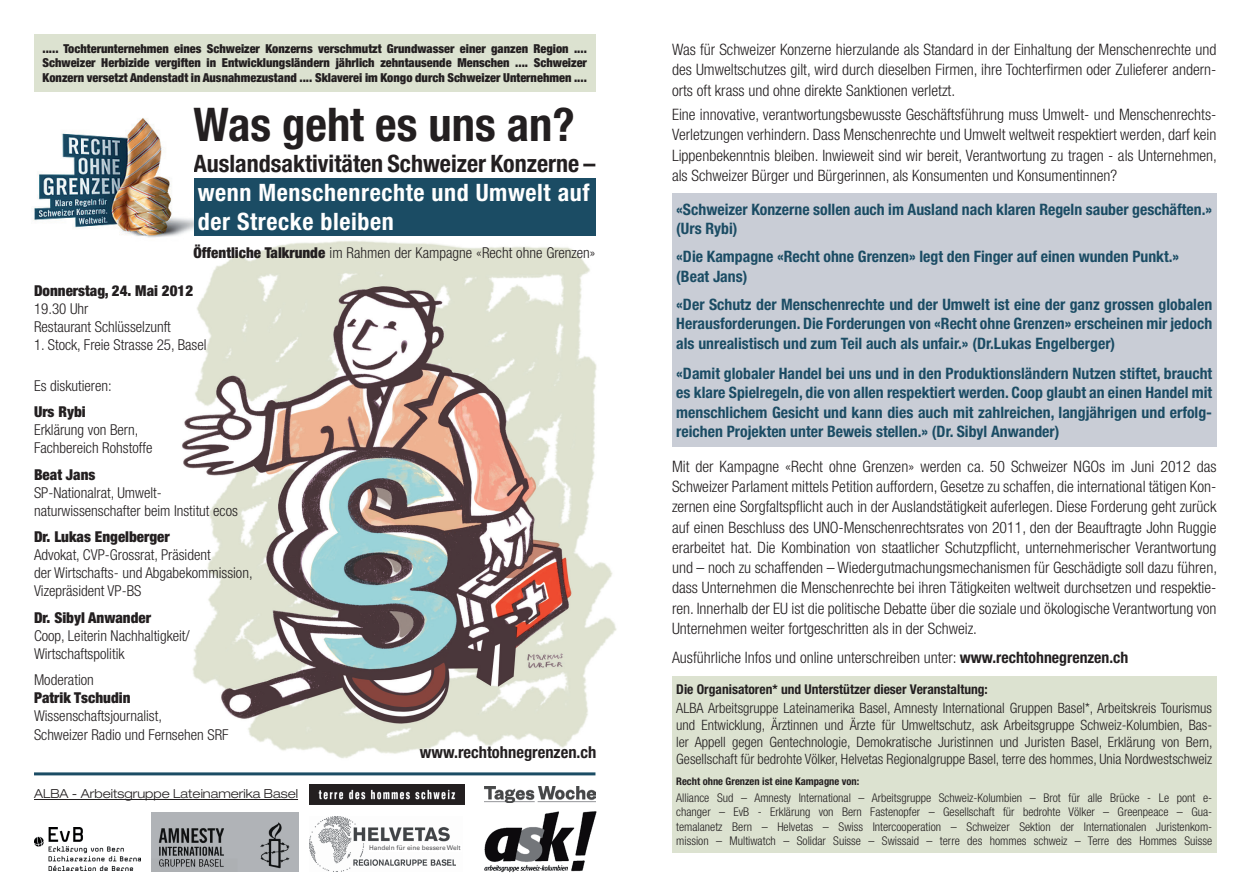
<style>
.page{position:relative;width:1259px;height:893px;background:#fff}
.page>*{position:absolute;margin:0;border:0;box-sizing:border-box;transform-origin:0 0}
.t1{font:700 condensed 46.5px "Helvetica Neue";color:#231f20}
.t2{font:700 condensed 24px/28.8px "Helvetica Neue";letter-spacing:.025em;color:#fff}
.t3{font:700 condensed 24px "Helvetica Neue";color:#231f20}
.t4{font:700 condensed 16.5px "Helvetica Neue";color:#231f20}
.t5{font:300 condensed 15.75px/20.2px "Helvetica Neue";color:#231f20;text-align:justify}
.t6{font:700 condensed 15.75px/19.5px "Helvetica Neue";color:#1b4c64}
.t7{font:300 condensed 15px/18px "Helvetica Neue";color:#231f20}
.t8{font:900 condensed 15px "Helvetica Neue";color:#231f20}
.t9{font:300 condensed 14.25px/17.1px "Helvetica Neue";color:#231f20;text-align:justify}
.t10{font:700 condensed 13.5px "Helvetica Neue";color:#231f20}
.t11{font:300 expanded 12.45px "Helvetica Neue";color:#231f20}
.t12{font:900 condensed 12.3px/14.9px "Helvetica Neue";color:#231f20;text-align:justify}
.t13{font:300 condensed 12px/14.4px "Helvetica Neue";color:#231f20;text-align:justify}
.t14{font:700 condensed 10.5px "Helvetica Neue";color:#231f20}
.t15{font:6.45px "Univers";color:#505052}
.s1{font-weight:900}
.s2{font-weight:700}
</style>
<div class="page">
<img style="left:182px;top:234px;width:435px;height:524px">
<img style="left:151px;top:812px;width:147px;height:59px">
<img style="left:309px;top:817px;width:141px;height:54px">
<img style="left:352px;top:858px;width:104px;height:13px">
<div style="left:369px;top:845px;width:92px;height:7px;background:#fff"></div>
<img style="left:310px;top:784px;width:154px;height:21px">
<img style="left:485px;top:787px;width:110px;height:15px">
<hr style="left:34px;top:799px;width:264px;height:1px;background:#231f20">
<img style="left:34px;top:827px;width:106px;height:43px">
<img style="left:484px;top:811px;width:113px;height:62px">
<div style="left:672px;top:676px;width:544px;height:177px;background:#dce2d0"></div>
<div style="left:672px;top:194px;width:544px;height:253px;background:#c9cdd6"></div>
<div style="left:193px;top:178px;width:402px;height:57px;background:#1b4c64"></div>
<div style="left:34px;top:34px;width:561px;height:57px;background:#dce2d0"></div>
<img style="left:34px;top:118px;width:159px;height:129px">
<hr style="left:34px;top:772px;width:561px;height:3px;background:#1b4c64">
<p class="t12" style="left:43px;top:41px;width:546px">..... Tochterunternehmen eines Schweizer Konzerns verschmutzt Grundwasser einer ganzen Region ....<br>Schweizer Herbizide vergiften in Entwicklungsländern jährlich zehntausende Menschen .... Schweizer Konzern versetzt Andenstadt in Ausnahmezustand .... Sklaverei im Kongo durch Schweizer Unternehmen ....</p>
<h1 class="t1" style="left:193px;top:96px;width:383px">Was geht es uns an?</h1>
<h2 class="t3" style="left:193px;top:149px;width:403px">Auslandsaktivitäten Schweizer Konzerne –</h2>
<h2 class="t2" style="left:198px;top:178px;width:393px">wenn Menschenrechte und Umwelt auf der Strecke bleiben</h2>
<p class="t7" style="left:193px;top:244px;width:403px"><span class="s1">Öffentliche Talkrunde</span> im Rahmen der Kampagne «Recht ohne Grenzen»</p>
<p class="t8" style="left:34px;top:282px;width:161px">Donnerstag, 24. Mai 2012</p>
<p class="t7" style="left:34px;top:300px;width:138px">19.30 Uhr<br>Restaurant Schlüsselzunft</p>
<p class="t7" style="left:34px;top:336px;width:174px">1. Stock, Freie Strasse 25, Basel</p>
<p class="t7" style="left:34px;top:376px;width:79px">Es diskutieren:</p>
<p class="t8" style="left:34px;top:402px;width:53px">Urs Rybi</p>
<p class="t7" style="left:34px;top:421px;width:120px">Erklärung von Bern,<br>Fachbereich Rohstoffe</p>
<p class="t8" style="left:34px;top:465px;width:63px">Beat Jans</p>
<p class="t7" style="left:34px;top:483px;width:205px">SP-Nationalrat, Umwelt&shy;naturwissenschafter beim Institut ecos</p>
<p class="t8" style="left:34px;top:527px;width:137px">Dr. Lukas Engelberger</p>
<p class="t7" style="left:34px;top:546px;width:220px">Advokat, CVP-Grossrat, Präsident<br>der Wirtschafts- und Abgabekommission,<br>Vizepräsident VP-BS</p>
<p class="t8" style="left:34px;top:608px;width:119px">Dr. Sibyl Anwander</p>
<p class="t7" style="left:34px;top:626px;width:157px">Coop, Leiterin Nachhaltigkeit/<br>Wirtschaftspolitik</p>
<p class="t7" style="left:34px;top:671px;width:61px">Moderation</p>
<p class="t8" style="left:34px;top:688px;width:98px">Patrik Tschudin</p>
<p class="t7" style="left:34px;top:706px;width:196px;line-height:18.9px">Wissenschaftsjournalist,<br>Schweizer Radio und Fernsehen SRF</p>
<p class="t11" style="left:34px;top:786px;width:265px">ALBA - Arbeitsgruppe Lateinamerika Basel</p>
<p class="t4" style="left:420px;top:742px;width:178px">www.rechtohnegrenzen.ch</p>
<p class="t15" style="left:369px;top:844px;width:93px">Handeln für eine bessere Welt</p>
<p class="t5" style="left:672px;top:39px;width:546px">Was für Schweizer Konzerne hierzulande als Standard in der Einhaltung der Menschenrechte und des Umweltschutzes gilt, wird durch dieselben Firmen, ihre Tochterfirmen oder Zulieferer andern&shy;orts oft krass und ohne direkte Sanktionen verletzt.</p>
<p class="t5" style="left:672px;top:104px;width:546px">Eine innovative, verantwortungsbewusste Geschäftsführung muss Umwelt- und Menschenrechts-Verletzungen verhindern. Dass Menschenrechte und Umwelt weltweit respektiert werden, darf kein Lippenbekenntnis bleiben. Inwieweit sind wir bereit, Verantwortung zu tragen - als Unternehmen, als Schweizer Bürger und Bürgerinnen, als Konsumenten und Konsumentinnen?</p>
<p class="t6" style="left:676px;top:199px;width:537px">«Schweizer Konzerne sollen auch im Ausland nach klaren Regeln sauber geschäften.» (Urs Rybi)</p>
<p class="t6" style="left:676px;top:246px;width:504px">«Die Kampagne «Recht ohne Grenzen» legt den Finger auf einen wunden Punkt.» (Beat Jans)</p>
<p class="t6" style="left:676px;top:294px;width:537px;text-align:justify">«Der Schutz der Menschenrechte und der Umwelt ist eine der ganz grossen globalen Herausforderungen. Die Forderungen von «Recht ohne Grenzen» erscheinen mir jedoch als unrealistisch und zum Teil auch als unfair.» (Dr.Lukas Engelberger)</p>
<p class="t6" style="left:676px;top:363px;width:537px;text-align:justify">«Damit globaler Handel bei uns und in den Produktionsländern Nutzen stiftet, braucht es klare Spielregeln, die von allen respektiert werden. Coop glaubt an einen Handel mit menschlichem Gesicht und kann dies auch mit zahlreichen, langjährigen und erfolg&shy;reichen Projekten unter Beweis stellen.» (Dr. Sibyl Anwander)</p>
<p class="t5" style="left:672px;top:456px;width:546px">Mit der Kampagne «Recht ohne Grenzen» werden ca. 50 Schweizer NGOs im Juni 2012 das Schweizer Parlament mittels Petition auffordern, Gesetze zu schaffen, die international tätigen Kon&shy;zernen eine Sorgfaltspflicht auch in der Auslandstätigkeit auferlegen. Diese Forderung geht zurück auf einen Beschluss des UNO-Menschenrechtsrates von 2011, den der Beauftragte John Ruggie erarbeitet hat. Die Kombination von staatlicher Schutzpflicht, unternehmerischer Verantwortung und – noch zu schaffenden – Wiedergutmachungsmechanismen für Geschädigte soll dazu führen, dass Unternehmen die Menschenrechte bei ihren Tätigkeiten weltweit durchsetzen und respektie&shy;ren. Innerhalb der EU ist die politische Debatte über die soziale und ökologische Verantwortung von Unternehmen weiter fortgeschritten als in der Schweiz.</p>
<p class="t5" style="left:672px;top:647px;width:458px">Ausführliche Infos und online unterschreiben unter: <span class="s2">www.rechtohnegrenzen.ch</span></p>
<p class="t10" style="left:676px;top:681px;width:313px">Die Organisatoren* und Unterstützer dieser Veranstaltung:</p>
<p class="t9" style="left:676px;top:699px;width:538px">ALBA Arbeitsgruppe Lateinamerika Basel, Amnesty International Gruppen Basel*, Arbeitskreis Tourismus und Entwicklung, Ärztinnen und Ärzte für Umweltschutz, ask Arbeitsgruppe Schweiz-Kolumbien, Bas&shy;ler Appell gegen Gentechnologie, Demokratische Juristinnen und Juristen Basel, Erklärung von Bern, Gesellschaft für bedrohte Völker, Helvetas Regionalgruppe Basel, terre des hommes, Unia Nordwestschweiz</p>
<p class="t14" style="left:676px;top:775px;width:185px">Recht ohne Grenzen ist eine Kampagne von:</p>
<p class="t13" style="left:676px;top:790px;width:537px">Alliance Sud – Amnesty International – Arbeitsgruppe Schweiz-Kolumbien – Brot für alle Brücke - Le pont e&shy;changer – EvB - Erklärung von Bern Fastenopfer – Gesellschaft für bedrohte Völker – Greenpeace – Gua&shy;temalanetz Bern – Helvetas – Swiss Intercooperation – Schweizer Sektion der Internationalen Juristenkom&shy;mission – Multiwatch – Solidar Suisse – Swissaid – terre des hommes schweiz – Terre des Hommes Suisse</p>
</div>
